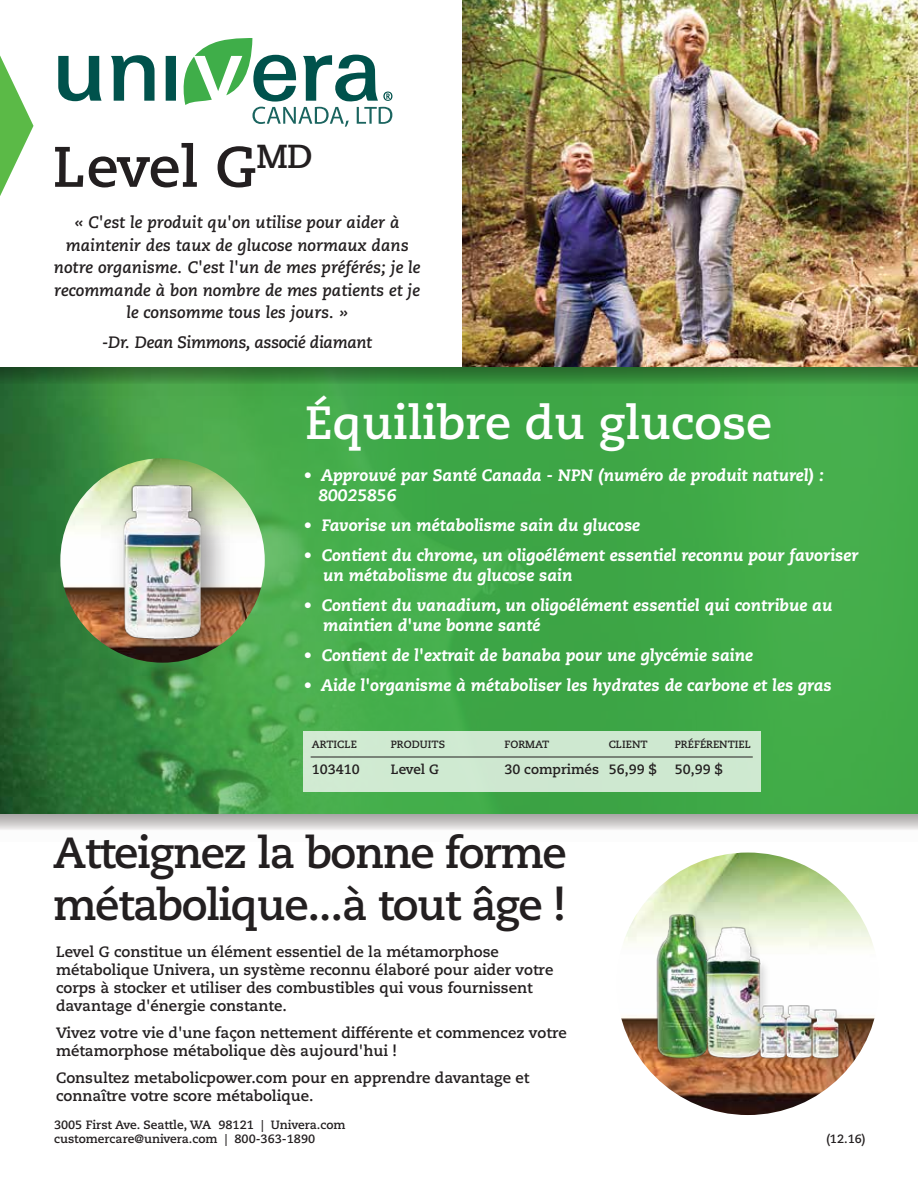
<style>
.page{position:relative;width:918px;height:1188px;background:#fff}
.page>*{position:absolute;margin:0;border:0;box-sizing:border-box;transform-origin:0 0}
.t1{font:700 57px "Caecilia LT Std";letter-spacing:-.01em;color:#231f20}
.t2{font:700 46.5px "Caecilia LT Std";color:#fff}
.t3{font:700 43.5px/52.2px "Caecilia LT Std";letter-spacing:-.03em;color:#231f20}
.t4{font:italic 800 16.5px/19.8px "Caecilia LT Std";color:#fff}
.t5{font:italic 700 16.5px/22.5px "Caecilia LT Std";color:#231f20;text-align:center}
.t6{font:italic 700 16.5px "Caecilia LT Std";letter-spacing:-.02em;color:#231f20}
.t7{font:700 15px/18px "Caecilia LT Std";color:#231f20}
.t8{font:700 13.5px "Caecilia LT Std";color:#231f20}
.t9{font:700 12px/14.4px "Caecilia LT Std";color:#231f20}
.t10{font:700 10.5px "Caecilia LT Std";color:#231f20}
</style>
<div class="page">
<img style="left:462px;top:0;width:456px;height:368px">
<img style="left:617px;top:853px;width:262px;height:262px;border-radius:131px">
<img style="left:637px;top:910px;width:223px;height:169px">
<svg style="left:0;top:814px;width:918px;height:16px;background:#c9c7c7"></svg>
<svg style="left:0;top:396px;width:918px;height:418px;background:#3fa246"></svg>
<svg style="left:0;top:368px;width:918px;height:28px;background:#388e3d"></svg>
<svg style="left:0;top:55px;width:33px;height:141px"></svg>
<img style="left:60px;top:458px;width:205px;height:205px;border-radius:102px">
<img style="left:100px;top:463px;width:144px;height:220px">
<img style="left:112px;top:472px;width:101px;height:177px">
<div style="left:166px;top:56px;width:10px;height:45px;background:#00524c"></div>
<svg style="left:111px;top:55px;width:44px;height:46px"></svg>
<svg style="left:58px;top:56px;width:44px;height:45px"></svg>
<svg style="left:183px;top:38px;width:209px;height:89px"></svg>
<div style="left:304px;top:731px;width:457px;height:61px;background:#cee9d0"></div>
<hr style="left:311px;top:757px;width:442px;height:1px;background:#231f20">
<h1 class="t1" style="left:53px;top:133px;width:262px">Level G<sup>MD</sup></h1>
<p class="t5" style="left:54px;top:212px;width:368px">« C'est le produit qu'on utilise pour aider à maintenir des taux de glucose normaux dans notre organisme. C'est l'un de mes préférés; je le recommande à bon nombre de mes patients et je le consomme tous les jours. »</p>
<p class="t6" style="left:102px;top:333px;width:272px">-Dr. Dean Simmons, associé diamant</p>
<h2 class="t2" style="left:305px;top:395px;width:468px">Équilibre du glucose</h2>
<p class="t4" style="left:318px;top:466px;width:507px;text-indent:-15px">• Approuvé par Santé Canada - NPN (numéro de produit naturel) :<br>80025856</p>
<p class="t4" style="left:304px;top:516px;width:338px">• Favorise un métabolisme sain du glucose</p>
<p class="t4" style="left:323px;top:546px;width:537px;text-indent:-20px">• Contient du chrome, un oligoélément essentiel reconnu pour favoriser un métabolisme du glucose sain</p>
<p class="t4" style="left:323px;top:595px;width:511px;text-indent:-20px">• Contient du vanadium, un oligoélément essentiel qui contribue au maintien d'une bonne santé</p>
<p class="t4" style="left:304px;top:645px;width:451px">• Contient de l'extrait de banaba pour une glycémie saine</p>
<p class="t4" style="left:304px;top:675px;width:530px">• Aide l'organisme à métaboliser les hydrates de carbone et les gras</p>
<p class="t10" style="left:312px;top:739px;width:47px">ARTICLE</p>
<p class="t8" style="left:312px;top:761px;width:49px">103410</p>
<p class="t10" style="left:391px;top:739px;width:56px">PRODUITS</p>
<p class="t8" style="left:391px;top:761px;width:50px">Level G</p>
<p class="t10" style="left:504px;top:739px;width:47px">FORMAT</p>
<p class="t8" style="left:504px;top:761px;width:96px">30 comprimés</p>
<p class="t10" style="left:609px;top:739px;width:40px">CLIENT</p>
<p class="t8" style="left:609px;top:761px;width:49px">56,99 $</p>
<p class="t10" style="left:675px;top:739px;width:78px">PRÉFÉRENTIEL</p>
<p class="t8" style="left:675px;top:761px;width:49px">50,99 $</p>
<h3 class="t3" style="left:53px;top:827px;width:515px">Atteignez la bonne forme métabolique...à tout âge !</h3>
<p class="t7" style="left:56px;top:943px;width:499px">Level G constitue un élément essentiel de la métamorphose métabolique Univera, un système reconnu élaboré pour aider votre corps à stocker et utiliser des combustibles qui vous fournissent davantage d'énergie constante.</p>
<p class="t7" style="left:56px;top:1024px;width:512px">Vivez votre vie d'une façon nettement différente et commencez votre métamorphose métabolique dès aujourd'hui !</p>
<p class="t7" style="left:56px;top:1069px;width:475px">Consultez metabolicpower.com pour en apprendre davantage et connaître votre score métabolique.</p>
<p class="t9" style="left:54px;top:1118px;width:293px">3005 First Ave. Seattle, WA 98121 | Univera.com customercare@univera.com | 800-363-1890</p>
<p class="t9" style="left:826px;top:1132px;width:41px">(12.16)</p>
</div>
